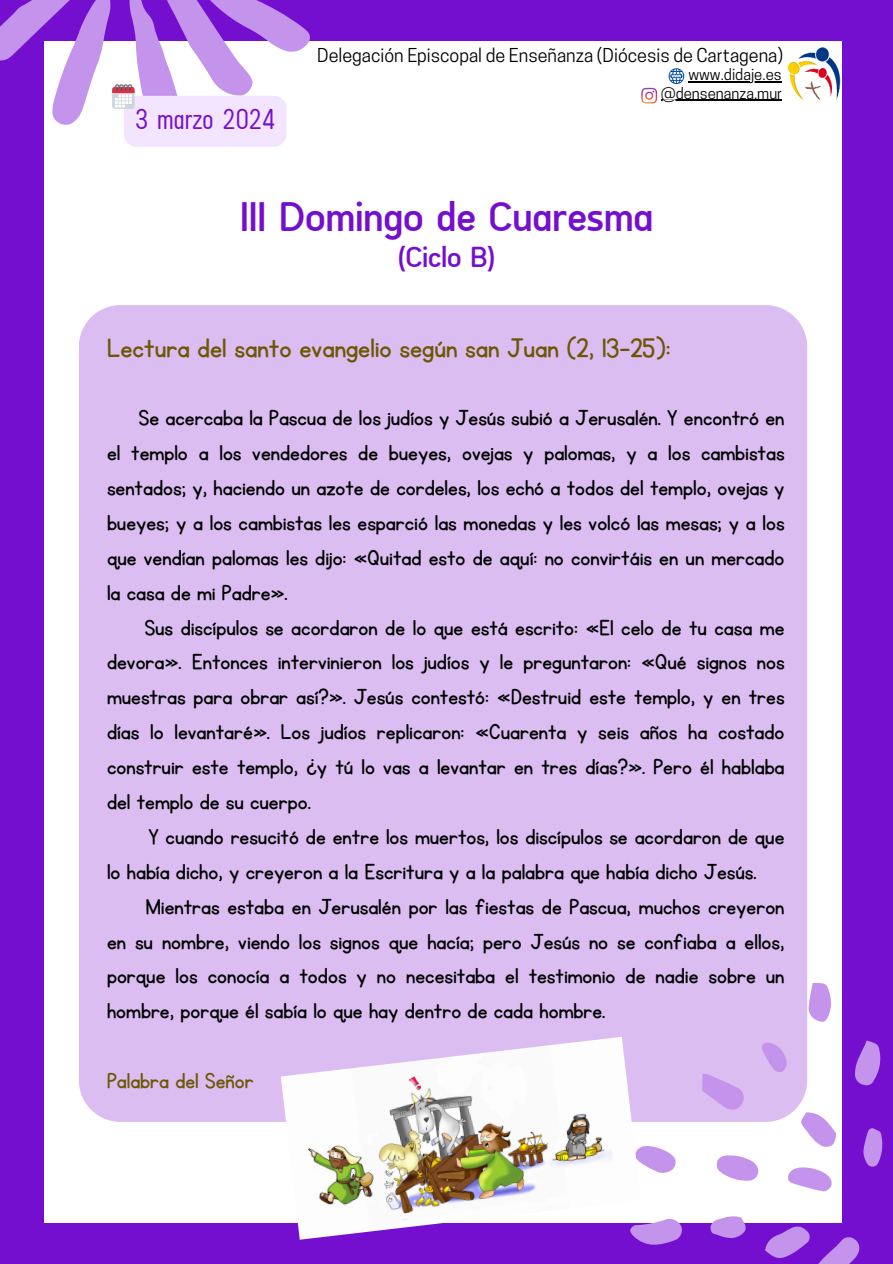
<style>
.page{position:relative;width:893px;height:1264px;background:#fff}
.page>*{position:absolute;margin:0;border:0;box-sizing:border-box;transform-origin:0 0}
.t1{font:700 40.2px "Arch TH";color:#750fcf}
.t2{font:31.2px "KG Primary Penmanship";color:#6b5703}
.t3{font:700 28.2px "Arch TH";color:#750fcf}
.t4{font:28.05px "Arch TH Cond";color:#750fcf}
.t5{font:25.2px "KG Primary Penmanship";color:#000}
.t6{font:25.2px "KG Primary Penmanship";color:#6b5703}
.t7{font:18px "Cooper Hewitt";color:#000}
.t8{font:15px "Cooper Hewitt";color:#000}
</style>
<div class="page">
<div style="left:0;top:0;width:892px;height:1263px;background:#750fcf"></div>
<div style="left:44px;top:41px;width:797px;height:1181px;background:#fff"></div>
<svg style="left:637px;top:1218px;width:47px;height:27px"></svg>
<svg style="left:765px;top:1226px;width:95px;height:37px"></svg>
<svg style="left:855px;top:1040px;width:26px;height:46px"></svg>
<svg style="left:716px;top:1155px;width:43px;height:26px"></svg>
<svg style="left:788px;top:1167px;width:44px;height:25px"></svg>
<svg style="left:801px;top:1112px;width:35px;height:35px"></svg>
<svg style="left:640px;top:1146px;width:36px;height:27px"></svg>
<svg style="left:807px;top:980px;width:24px;height:44px"></svg>
<svg style="left:708px;top:1216px;width:40px;height:22px"></svg>
<svg style="left:863px;top:1128px;width:20px;height:39px"></svg>
<img style="left:787px;top:47px;width:54px;height:53px">
<div style="left:79px;top:305px;width:728px;height:816px;background:#dbbdf2"></div>
<svg style="left:668px;top:68px;width:16px;height:16px"></svg>
<svg style="left:641px;top:88px;width:16px;height:16px"></svg>
<svg style="left:0;top:0;width:310px;height:147px"></svg>
<img style="left:281px;top:1036px;width:359px;height:203px">
<hr style="left:688px;top:81px;width:93px;height:1px;background:#000">
<hr style="left:661px;top:100px;width:121px;height:1px;background:#000">
<p class="t4" style="left:135px;top:102px;width:142px">3 marzo 2024</p>
<p class="t7" style="left:317px;top:48px;width:467px">Delegación Episcopal de Enseñanza (Diócesis de Cartagena)</p>
<p class="t8" style="left:688px;top:69px;width:95px">www.didaje.es</p>
<h1 class="t8" style="left:661px;top:87px;width:122px">@densenanza.mur</h1>
<p class="t1" style="left:240px;top:191px;width:415px">III Domingo de Cuaresma</p>
<p class="t3" style="left:398px;top:239px;width:98px">(Ciclo B)</p>
<h2 class="t2" style="left:107px;top:332px;width:565px">Lectura del santo evangelio según san Juan (2, 13-25):</h2>
<p class="t5" style="left:139px;top:405px;width:647px">Se acercaba la Pascua de los judíos y Jesús subió a Jerusalén. Y encontró en</p>
<p class="t5" style="left:107px;top:440px;width:679px">el templo a los vendedores de bueyes, ovejas y palomas, y a los cambistas</p>
<p class="t5" style="left:107px;top:475px;width:679px">sentados; y, haciendo un azote de cordeles, los echó a todos del templo, ovejas y</p>
<p class="t5" style="left:107px;top:510px;width:679px">bueyes; y a los cambistas les esparció las monedas y les volcó las mesas; y a los</p>
<p class="t5" style="left:107px;top:545px;width:679px">que vendían palomas les dijo: «Quitad esto de aquí: no convirtáis en un mercado</p>
<p class="t5" style="left:107px;top:580px;width:182px">la casa de mi Padre».</p>
<p class="t5" style="left:145px;top:615px;width:641px">Sus discípulos se acordaron de lo que está escrito: «El celo de tu casa me</p>
<p class="t5" style="left:107px;top:650px;width:679px">devora». Entonces intervinieron los judíos y le preguntaron: «Qué signos nos</p>
<p class="t5" style="left:107px;top:684px;width:679px">muestras para obrar así?». Jesús contestó: «Destruid este templo, y en tres</p>
<p class="t5" style="left:107px;top:719px;width:679px">días lo levantaré». Los judíos replicaron: «Cuarenta y seis años ha costado</p>
<p class="t5" style="left:107px;top:754px;width:679px">construir este templo, ¿y tú lo vas a levantar en tres días?». Pero él hablaba</p>
<p class="t5" style="left:107px;top:789px;width:205px">del templo de su cuerpo.</p>
<p class="t5" style="left:148px;top:824px;width:637px">Y cuando resucitó de entre los muertos, los discípulos se acordaron de que</p>
<p class="t5" style="left:107px;top:859px;width:651px">lo había dicho, y creyeron a la Escritura y a la palabra que había dicho Jesús.</p>
<p class="t5" style="left:146px;top:894px;width:640px">Mientras estaba en Jerusalén por las fiestas de Pascua, muchos creyeron</p>
<p class="t5" style="left:107px;top:929px;width:679px">en su nombre, viendo los signos que hacía; pero Jesús no se confiaba a ellos,</p>
<p class="t5" style="left:107px;top:963px;width:679px">porque los conocía a todos y no necesitaba el testimonio de nadie sobre un</p>
<p class="t5" style="left:107px;top:998px;width:500px">hombre, porque él sabía lo que hay dentro de cada hombre.</p>
<h4 class="t6" style="left:107px;top:1068px;width:148px">Palabra del Señor</h4>
</div>
